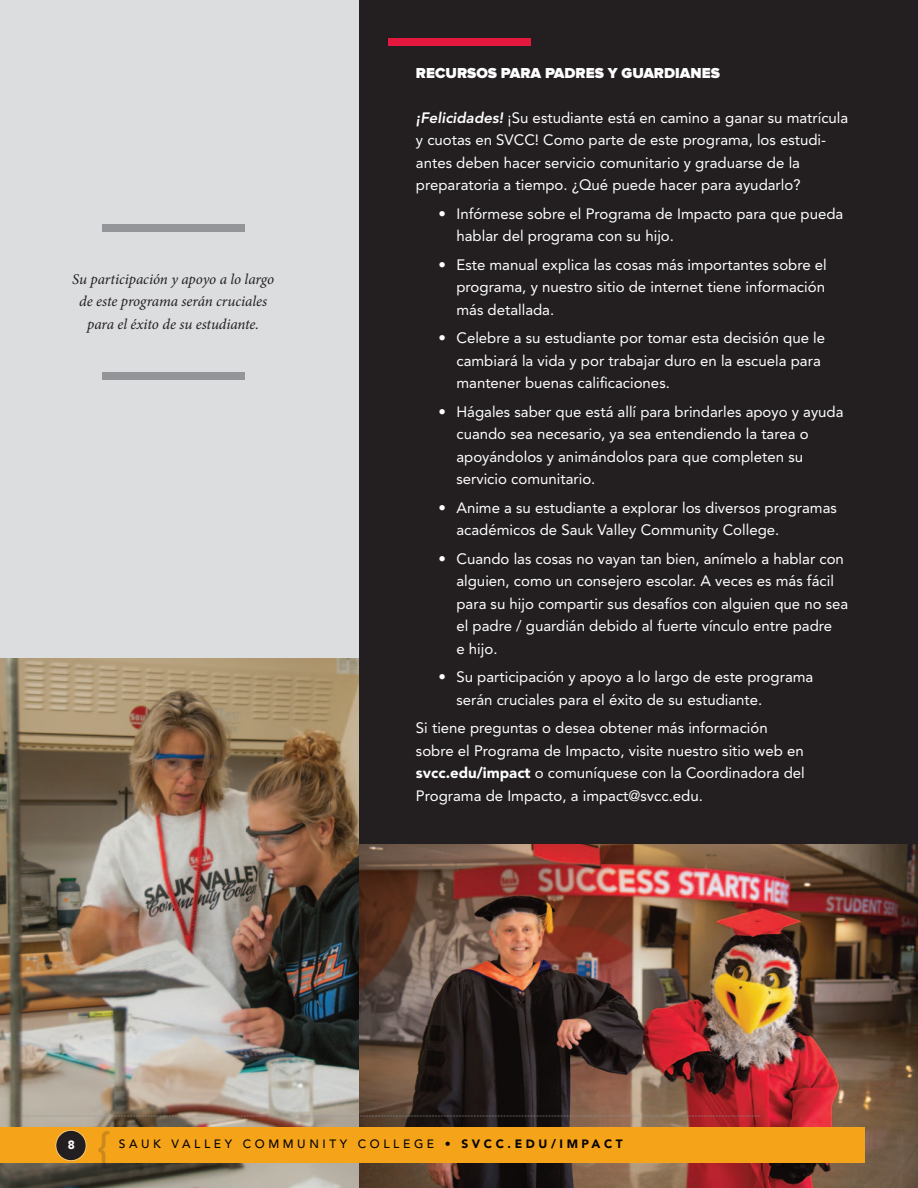
<style>
.page{position:relative;width:918px;height:1188px;background:#fff}
.page>*{position:absolute;margin:0;border:0;box-sizing:border-box;transform-origin:0 0}
.t1{font:500 42px "Avenir LT Std";color:rgb(35 31 32/.2)}
.t2{font:15px/22.5px "Avenir LT Std";color:#fff}
.t3{font:italic 15px/22.5px "Minion Pro";letter-spacing:-.005em;color:#231f20;text-align:center}
.t4{font:900 15px "Proxima Nova";color:#fff}
.t5{font:500 12px "Avenir LT Std";letter-spacing:.3em;color:#070301}
.t6{font:900 12px "Avenir LT Std";color:#fff}
.s1{font-weight:800;font-style:italic}
.s2{font-weight:900}
</style>
<div class="page">
<div style="left:359px;top:0;width:559px;height:844px;background:#231f20"></div>
<div style="left:0;top:0;width:359px;height:662px;background:#dcdddf"></div>
<img style="left:359px;top:844px;width:559px;height:344px">
<img style="left:0;top:659px;width:359px;height:529px">
<div style="left:102px;top:224px;width:142px;height:8px;background:#939598"></div>
<div style="left:102px;top:373px;width:142px;height:7px;background:#939598"></div>
<div style="left:388px;top:39px;width:142px;height:7px;background:#e4183e"></div>
<div style="left:0;top:1127px;width:864px;height:35px;background:#f5a41a"></div>
<div style="left:56px;top:1131px;width:30px;height:29px;background:#231f20;border-radius:50%"></div>
<div style="left:56px;top:1130px;width:31px;height:31px;border:2px solid #fff;border-radius:50%"></div>
<svg style="left:23px;top:1116px;width:737px;height:1px"></svg>
<p class="t3" style="left:72px;top:269px;width:203px">Su participación y apoyo a lo largo de este programa serán cruciales para el éxito de su estudiante.</p>
<p class="t4" style="left:416px;top:68px;width:305px">RECURSOS PARA PADRES Y GUARDIANES</p>
<p class="t2" style="left:416px;top:108px;width:434px"><span class="s1">¡Felicidades!</span> ¡Su estudiante está en camino a ganar su matrícula y cuotas en SVCC! Como parte de este programa, los estudi&shy;antes deben hacer servicio comunitario y graduarse de la preparatoria a tiempo. ¿Qué puede hacer para ayudarlo?</p>
<p class="t2" style="left:456px;top:204px;width:388px;text-indent:-18px">• Infórmese sobre el Programa de Impacto para que pueda hablar del programa con su hijo.</p>
<p class="t2" style="left:456px;top:255px;width:372px;text-indent:-18px">• Este manual explica las cosas más importantes sobre el programa, y nuestro sitio de internet tiene información más detallada.</p>
<p class="t2" style="left:456px;top:328px;width:370px;text-indent:-18px">• Celebre a su estudiante por tomar esta decisión que le cambiará la vida y por trabajar duro en la escuela para mantener buenas calificaciones.</p>
<p class="t2" style="left:456px;top:402px;width:389px;text-indent:-18px">• Hágales saber que está allí para brindarles apoyo y ayuda cuando sea necesario, ya sea entendiendo la tarea o apoyándolos y animándolos para que completen su servicio comunitario.</p>
<p class="t2" style="left:456px;top:498px;width:382px;text-indent:-18px">• Anime a su estudiante a explorar los diversos programas académicos de Sauk Valley Community College.</p>
<p class="t2" style="left:456px;top:549px;width:393px;text-indent:-18px">• Cuando las cosas no vayan tan bien, anímelo a hablar con alguien, como un consejero escolar. A veces es más fácil para su hijo compartir sus desafíos con alguien que no sea el padre / guardián debido al fuerte vínculo entre padre<br>e hijo.</p>
<p class="t2" style="left:456px;top:667px;width:358px;text-indent:-18px">• Su participación y apoyo a lo largo de este programa serán cruciales para el éxito de su estudiante.</p>
<p class="t2" style="left:416px;top:718px;width:390px">Si tiene preguntas o desea obtener más información sobre el Programa de Impacto, visite nuestro sitio web en <span class="s2">svcc.edu/impact</span> o comuníquese con la Coordinadora del Programa de Impacto, a impact@svcc.edu.</p>
<p class="t6" style="left:68px;top:1140px;width:9px">8</p>
<p class="t1" style="left:97px;top:1123px;width:16px">{</p>
<p class="t5" style="left:119px;top:1137px;width:505px">SAUK VALLEY COMMUNITY COLLEGE • <span class="s2">SVCC.EDU/IMPACT</span></p>
</div>
